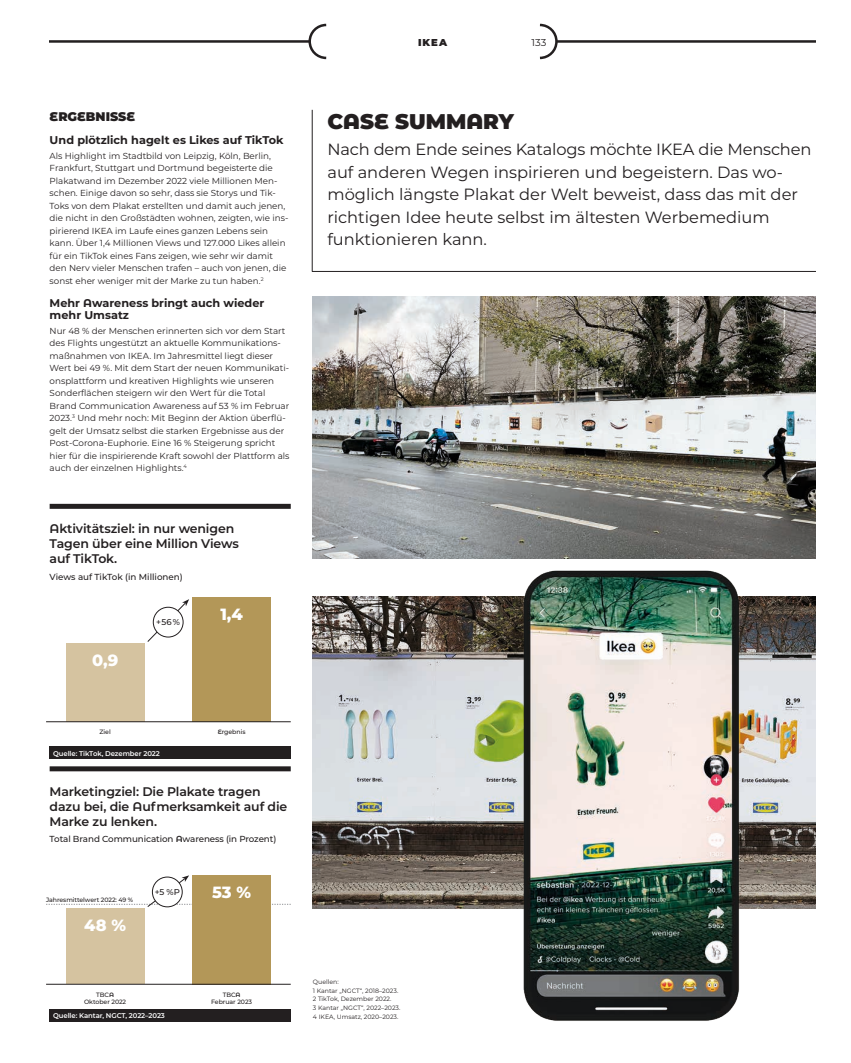
<style>
.page{position:relative;width:851px;height:1063px;background:#fff}
.page>*{position:absolute;margin:0;border:0;box-sizing:border-box;transform-origin:0 0}
.t1{font:900 21.25px "Montserrat";color:#231f20}
.t2{font:16.25px/22.5px "Montserrat";color:#231f20}
.t3{font:800 16.25px "Montserrat";color:#fff}
.t4{font:600 12.5px/15px "Montserrat";letter-spacing:-.01em;color:#231f20}
.t5{font:900 12.5px "Montserrat";color:#231f20}
.t6{font:700 11.25px/12.5px "Montserrat";color:#231f20}
.t7{font:900 10px "Montserrat";color:#231f20}
.t8{font:10px "Montserrat";color:#231f20}
.t9{font:8.75px/12.5px "Montserrat";color:#231f20}
.t10{font:500 8.75px "Montserrat";letter-spacing:-.01em;color:#231f20}
.t11{font:500 8.5px "Montserrat";color:#231f20}
.t12{font:600 6.88px "Montserrat";letter-spacing:-.01em;color:#fff}
.t13{font:6.25px/8.8px "Montserrat";color:#231f20}
.t14{font:500 6.25px/7.5px "Montserrat";letter-spacing:-.01em;color:#231f20;text-align:center}
.s1{font-family:"Montserrat Alternates"}
.s2{font-family:"Montserrat Alternates";font-weight:600}
</style>
<div class="page">
<hr style="left:50px;top:40px;width:259px;height:3px;background:#231f20">
<svg style="left:307px;top:24px;width:20px;height:35px"></svg>
<hr style="left:556px;top:40px;width:259px;height:3px;background:#231f20">
<svg style="left:539px;top:24px;width:20px;height:35px"></svg>
<hr style="left:312px;top:110px;width:1px;height:162px;background:#231f20">
<hr style="left:312px;top:271px;width:503px;height:1px;background:#231f20">
<img style="left:312px;top:296px;width:503px;height:263px">
<img style="left:312px;top:596px;width:503px;height:313px">
<img style="left:501px;top:570px;width:261px;height:451px">
<div style="left:50px;top:766px;width:241px;height:5px;background:#231f20"></div>
<div style="left:50px;top:1009px;width:241px;height:12px;background:#231f20"></div>
<svg style="left:46px;top:875px;width:245px;height:32px"></svg>
<div style="left:192px;top:875px;width:79px;height:109px;background:#b39758"></div>
<div style="left:66px;top:908px;width:78px;height:76px;background:#d5c3a0"></div>
<div style="left:152px;top:877px;width:30px;height:30px;background:#fff;border-radius:50%"></div>
<div style="left:152px;top:877px;width:30px;height:30px;border:1px solid #231f20;border-radius:50%"></div>
<hr style="left:46px;top:984px;width:245px;height:1px;background:#231f20">
<div style="left:50px;top:504px;width:241px;height:5px;background:#231f20"></div>
<div style="left:50px;top:746px;width:241px;height:13px;background:#231f20"></div>
<svg style="left:147px;top:599px;width:42px;height:43px"></svg>
<div style="left:192px;top:598px;width:79px;height:124px;background:#b39758"></div>
<div style="left:66px;top:643px;width:78px;height:79px;background:#d5c3a0"></div>
<div style="left:153px;top:607px;width:30px;height:30px;background:#fff;border-radius:50%"></div>
<div style="left:153px;top:607px;width:30px;height:30px;border:1px solid #231f20;border-radius:50%"></div>
<hr style="left:46px;top:722px;width:245px;height:1px;background:#231f20">
<p class="t7" style="left:418px;top:35px;width:30px">IKEA</p>
<p class="t8" style="left:531px;top:36px;width:17px">133</p>
<h3 class="t5" style="left:50px;top:107px;width:87px"><span class="s1">E</span>RG<span class="s1">E</span>BNISS<span class="s1">E</span></h3>
<p class="t6" style="left:50px;top:133px;width:235px">Und plötzlich hagelt es Likes auf TikTok</p>
<p class="t9" style="left:50px;top:149px;width:240px">Als Highlight im Stadtbild von Leipzig, Köln, Berlin, Frankfurt, Stuttgart und Dortmund begeisterte die Plakatwand im Dezember 2022 viele Millionen Men&shy;schen. Einige davon so sehr, dass sie Storys und Tik-Toks von dem Plakat erstellten und damit auch jenen, die nicht in den Großstädten wohnen, zeigten, wie ins&shy;pirierend IKEA im Laufe eines ganzen Lebens sein kann. Über 1,4 Millionen Views und 127.000 Likes allein für ein TikTok eines Fans zeigen, wie sehr wir damit den Nerv vieler Menschen trafen – auch von jenen, die sonst eher weniger mit der Marke zu tun haben.<sup>2</sup></p>
<p class="t6" style="left:50px;top:296px;width:216px">Mehr <span class="s1">A</span>wareness bringt auch wieder mehr Umsatz</p>
<p class="t9" style="left:50px;top:324px;width:241px">Nur 48 % der Menschen erinnerten sich vor dem Start des Flights ungestützt an aktuelle Kommunikations&shy;maßnahmen von IKEA. Im Jahresmittel liegt dieser Wert bei 49 %. Mit dem Start der neuen Kommunikati&shy;onsplattform und kreativen Highlights wie unseren Sonderflächen steigern wir den Wert für die Total Brand Communication Awareness auf 53 % im Februar 2023.<sup>3</sup> Und mehr noch: Mit Beginn der Aktion überflü&shy;gelt der Umsatz selbst die starken Ergebnisse aus der Post-Corona-Euphorie. Eine 16 % Steigerung spricht hier für die inspirierende Kraft sowohl der Plattform als auch der einzelnen Highlights.<sup>4</sup></p>
<h3 class="t4" style="left:50px;top:521px;width:191px"><span class="s1">A</span>ktivitätsziel: in nur wenigen<br>Tagen über eine Million Views auf TikTok.</h3>
<p class="t10" style="left:50px;top:571px;width:135px">Views auf TikTok (in Millionen)</p>
<h2 class="t3" style="left:92px;top:649px;width:28px">0,9</h2>
<p class="t11" style="left:156px;top:616px;width:25px">+56 %</p>
<h2 class="t3" style="left:220px;top:603px;width:24px">1,4</h2>
<h1 class="t1" style="left:327px;top:106px;width:188px">C<span class="s1">A</span>S<span class="s1">E</span> SUMM<span class="s1">A</span>RY</h1>
<p class="t2" style="left:327px;top:138px;width:485px">Nach dem Ende seines Katalogs möchte IKEA die Menschen auf anderen Wegen inspirieren und begeistern. Das wo&shy;möglich längste Plakat der Welt beweist, dass das mit der richtigen Idee heute selbst im ältesten Werbemedium funktionieren kann.</p>
<p class="t14" style="left:100px;top:728px;width:13px">Ziel</p>
<p class="t14" style="left:218px;top:728px;width:29px"><span class="s2">E</span>rgebnis</p>
<p class="t12" style="left:53px;top:749px;width:108px">Quelle: TikTok, Dezember 2022</p>
<h3 class="t4" style="left:50px;top:783px;width:239px">Marketingziel: Die Plakate tragen dazu bei, die <span class="s1">A</span>ufmerksamkeit auf die<br>Marke zu lenken.</h3>
<p class="t10" style="left:50px;top:833px;width:228px">Total Brand Communication <span class="s2">A</span>wareness (in Prozent)</p>
<p class="t14" style="left:46px;top:895px;width:89px">Jahresmittelwert 2022: 49 %</p>
<h2 class="t3" style="left:84px;top:913px;width:43px">48 %</h2>
<p class="t11" style="left:155px;top:886px;width:27px">+5 %P</p>
<p class="t14" style="left:84px;top:991px;width:44px">TBC<span class="s2">A<br></span>Oktober 2022</p>
<p class="t12" style="left:53px;top:1011px;width:113px">Quelle: Kantar, NGCT, 2022–2023</p>
<h2 class="t3" style="left:212px;top:880px;width:40px">53 %</h2>
<p class="t14" style="left:211px;top:991px;width:42px">TBC<span class="s2">A<br></span>Februar 2023</p>
<p class="t13" style="left:313px;top:977px;width:89px">Quellen:<br>1 Kantar „NGCT“, 2018–2023.<br>2 TikTok, Dezember 2022.<br>3 Kantar „NGCT“, 2022–2023.<br>4 IKEA, Umsatz, 2020–2023.</p>
</div>
